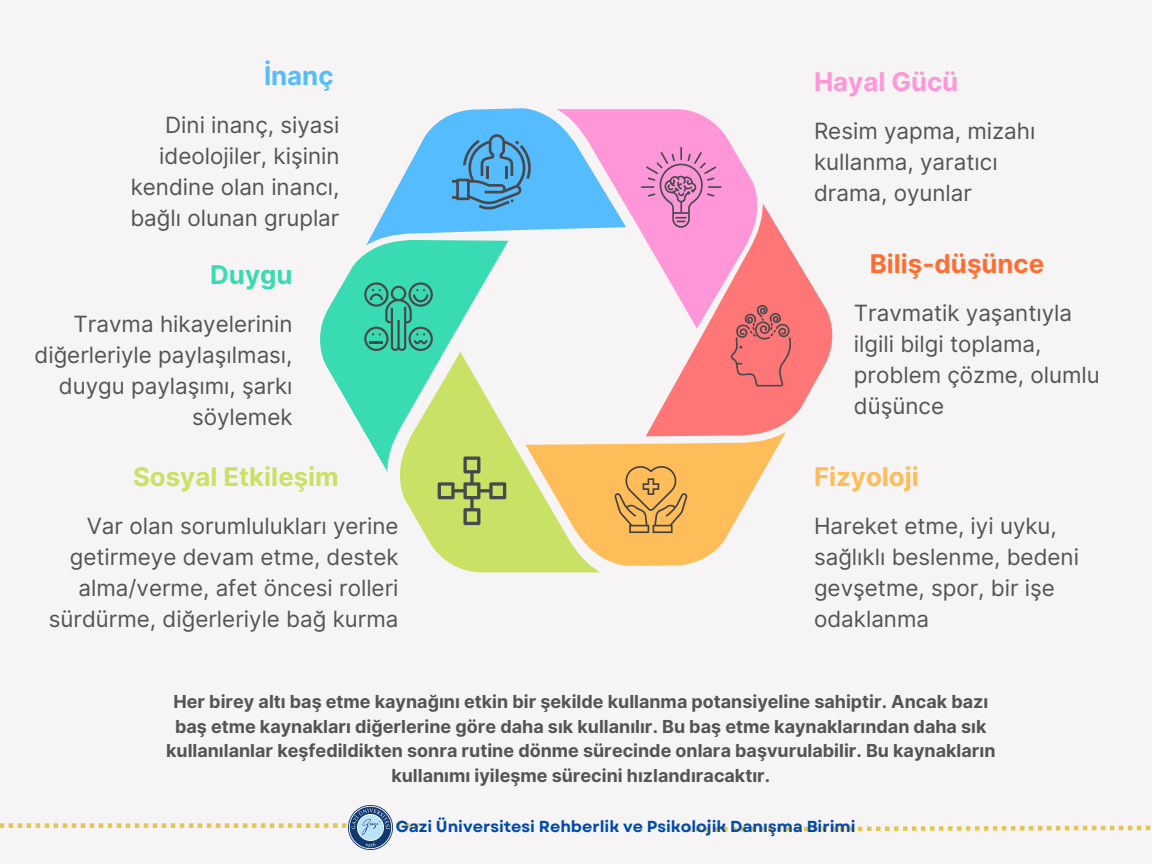
<style>
.page{position:relative;width:1152px;height:864px;background:#f6f4f5}
.page>*{position:absolute;margin:0;border:0;box-sizing:border-box;transform-origin:0 0}
.t1{font:700 25.8px "Inter";color:#c9e265}
.t2{font:700 25.8px "Inter";color:#ff6e30}
.t3{font:700 25.8px "Inter";color:#ff96d8}
.t4{font:700 25.8px "Inter";color:#ffbd59}
.t5{font:700 25.8px "Inter";color:#55bdff}
.t6{font:700 25.8px "Inter";color:#39dbb2}
.t7{font:22.35px/31px "Inter";color:#545454}
.t8{font:700 18px/24.8px "Inter";color:#545454;text-align:center}
.t9{font:700 15.9px "Garet";color:#004aad}
</style>
<div class="page">
<svg style="left:655px;top:109px;width:103px;height:94px;fill:#ff96d8"></svg>
<svg style="left:397px;top:108px;width:258px;height:95px"></svg>
<svg style="left:320px;top:188px;width:258px;height:284px"></svg>
<svg style="left:399px;top:352px;width:97px;height:220px;fill:#c9e265"></svg>
<svg style="left:496px;top:323px;width:258px;height:250px"></svg>
<svg style="left:574px;top:203px;width:259px;height:286px"></svg>
<svg style="left:687px;top:826px;width:464px;height:6px"></svg>
<svg style="left:0;top:823px;width:424px;height:5px"></svg>
<svg style="left:438px;top:456px;width:68px;height:69px"></svg>
<svg style="left:364px;top:282px;width:69px;height:69px"></svg>
<svg style="left:452px;top:134px;width:79px;height:75px"></svg>
<svg style="left:731px;top:304px;width:61px;height:83px"></svg>
<svg style="left:641px;top:147px;width:81px;height:81px"></svg>
<svg style="left:614px;top:465px;width:73px;height:68px"></svg>
<img style="left:349px;top:806px;width:44px;height:44px">
<p class="t5" style="left:264px;top:60px;width:71px">İnanç</p>
<p class="t7" style="left:130px;top:109px;width:211px;text-align:right">Dini inanç, siyasi ideolojiler, kişinin kendine olan inancı, bağlı olunan gruplar</p>
<p class="t6" style="left:210px;top:259px;width:84px">Duygu</p>
<p class="t7" style="left:35px;top:308px;width:260px;text-align:right">Travma hikayelerinin diğerleriyle paylaşılması, duygu paylaşımı, şarkı söylemek</p>
<p class="t1" style="left:133px;top:461px;width:207px">Sosyal Etkileşim</p>
<p class="t7" style="left:49px;top:511px;width:351px;text-align:right">Var olan sorumlulukları yerine getirmeye devam etme, destek alma/verme, afet öncesi rolleri sürdürme, diğerleriyle bağ kurma</p>
<p class="t3" style="left:814px;top:66px;width:146px">Hayal Gücü</p>
<p class="t7" style="left:814px;top:115px;width:223px">Resim yapma, mizahı kullanma, yaratıcı drama, oyunlar</p>
<p class="t2" style="left:870px;top:248px;width:176px">Biliş-düşünce</p>
<p class="t7" style="left:854px;top:297px;width:247px">Travmatik yaşantıyla ilgili bilgi toplama, problem çözme, olumlu düşünce</p>
<p class="t4" style="left:814px;top:461px;width:106px">Fizyoloji</p>
<p class="t7" style="left:814px;top:511px;width:266px">Hareket etme, iyi uyku, sağlıklı beslenme, bedeni gevşetme, spor, bir işe odaklanma</p>
<p class="t8" style="left:166px;top:689px;width:831px">Her birey altı baş etme kaynağını etkin bir şekilde kullanma potansiyeline sahiptir. Ancak bazı baş etme kaynakları diğerlerine göre daha sık kullanılır. Bu baş etme kaynaklarından daha sık kullanılanlar keşfedildikten sonra rutine dönme sürecinde onlara başvurulabilir. Bu kaynakların kullanımı iyileşme sürecini hızlandıracaktır.</p>
<p class="t9" style="left:396px;top:815px;width:459px">Gazi Üniversitesi Rehberlik ve Psikolojik Danışma Birimi</p>
</div>
